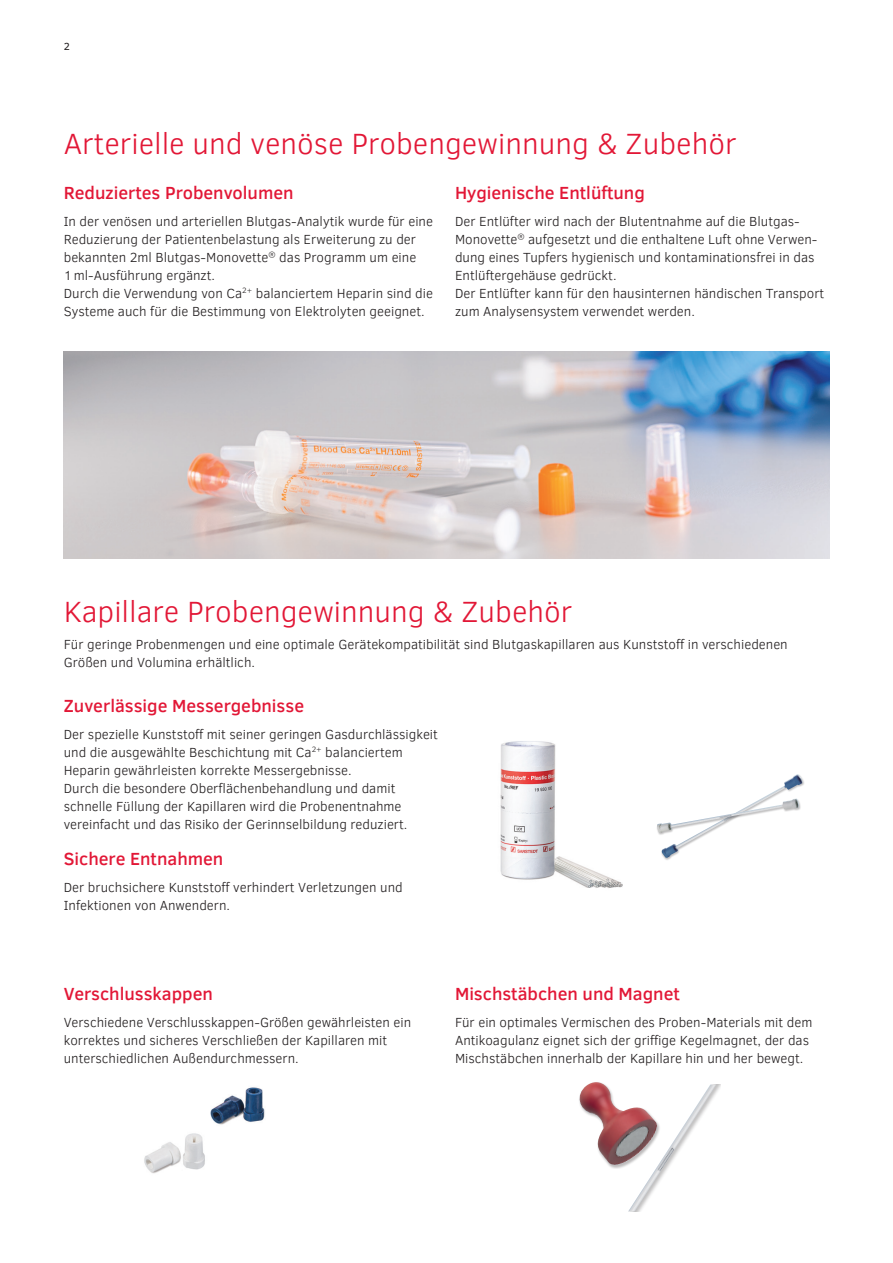
<style>
.page{position:relative;width:893px;height:1263px;background:#fff}
.page>*{position:absolute;margin:0;border:0;box-sizing:border-box;transform-origin:0 0}
.t1{font:300 30px "Clear Sans";color:#e21736}
.t2{font:500 18px "Clear Sans";color:#e21736}
.t3{font:300 13.5px/18px "Clear Sans";color:#231f20}
.t4{font:10.5px "Clear Sans";color:#231f20}
</style>
<div class="page">
<img style="left:661px;top:774px;width:142px;height:84px">
<div style="left:656px;top:799px;width:145px;height:37px;background:#231f20;opacity:.3"></div>
<img style="left:657px;top:798px;width:142px;height:35px">
<img style="left:628px;top:1084px;width:88px;height:127px">
<img style="left:579px;top:1082px;width:81px;height:87px">
<img style="left:64px;top:351px;width:765px;height:208px">
<img style="left:144px;top:1087px;width:121px;height:87px">
<img style="left:500px;top:741px;width:123px;height:147px">
<p class="t4" style="left:64px;top:39px;width:8px">2</p>
<h1 class="t1" style="left:64px;top:124px;width:674px">Arterielle und venöse Probengewinnung &amp; Zubehör</h1>
<h2 class="t2" style="left:64px;top:180px;width:231px">Reduziertes Probenvolumen</h2>
<p class="t3" style="left:64px;top:212px;width:371px">In der venösen und arteriellen Blutgas-Analytik wurde für eine Reduzierung der Patientenbelastung als Erweiterung zu der bekannten 2ml Blutgas-Monovette<sup>®</sup> das Programm um eine 1ml-Ausführung ergänzt.<br>Durch die Verwendung von Ca<sup>2+</sup> balanciertem Heparin sind die Systeme auch für die Bestimmung von Elektrolyten geeignet.</p>
<h2 class="t2" style="left:455px;top:180px;width:191px">Hygienische Entlüftung</h2>
<p class="t3" style="left:455px;top:212px;width:371px">Der Entlüfter wird nach der Blutentnahme auf die Blutgas-Monovette<sup>®</sup> aufgesetzt und die enthaltene Luft ohne Verwen&shy;dung eines Tupfers hygienisch und kontaminationsfrei in das Entlüftergehäuse gedrückt.<br>Der Entlüfter kann für den hausinternen händischen Transport zum Analysensystem verwendet werden.</p>
<h1 class="t1" style="left:64px;top:592px;width:510px">Kapillare Probengewinnung &amp; Zubehör</h1>
<p class="t3" style="left:64px;top:635px;width:725px">Für geringe Probenmengen und eine optimale Gerätekompatibilität sind Blutgaskapillaren aus Kunststoff in verschiedenen<br>Größen und Volumina erhältlich.</p>
<h2 class="t2" style="left:64px;top:693px;width:242px">Zuverlässige Messergebnisse</h2>
<p class="t3" style="left:64px;top:725px;width:376px">Der spezielle Kunststoff mit seiner geringen Gasdurchlässigkeit und die ausgewählte Beschichtung mit Ca<sup>2+</sup> balanciertem Heparin gewährleisten korrekte Messergebnisse.<br>Durch die besondere Oberflächenbehandlung und damit schnelle Füllung der Kapillaren wird die Probenentnahme vereinfacht und das Risiko der Gerinnselbildung reduziert.</p>
<h2 class="t2" style="left:64px;top:846px;width:161px">Sichere Entnahmen</h2>
<p class="t3" style="left:64px;top:878px;width:340px">Der bruchsichere Kunststoff verhindert Verletzungen und<br>Infektionen von Anwendern.</p>
<h2 class="t2" style="left:64px;top:981px;width:151px">Verschlusskappen</h2>
<p class="t3" style="left:64px;top:1013px;width:349px">Verschiedene Verschlusskappen-Größen gewährleisten ein korrektes und sicheres Verschließen der Kapillaren mit unterschiedlichen Außendurchmessern.</p>
<h2 class="t2" style="left:455px;top:981px;width:226px">Mischstäbchen und Magnet</h2>
<p class="t3" style="left:455px;top:1013px;width:359px">Für ein optimales Vermischen des Proben-Materials mit dem<br>Antikoagulanz eignet sich der griffige Kegelmagnet, der das<br>Mischstäbchen innerhalb der Kapillare hin und her bewegt.</p>
</div>
